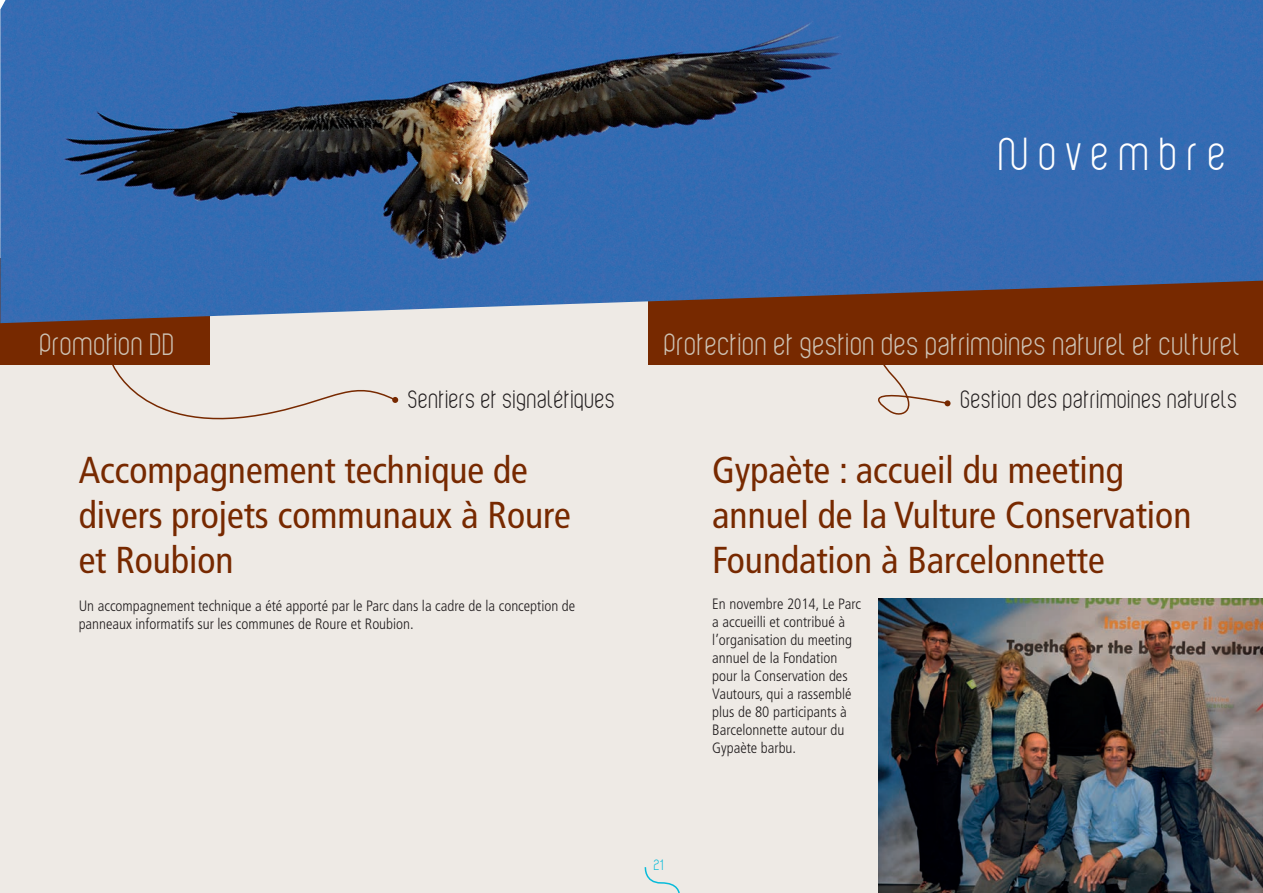
<style>
.page{position:relative;width:1263px;height:893px;background:#fff}
.page>*{position:absolute;margin:0;border:0;box-sizing:border-box;transform-origin:0 0}
.t1{font:45px "Violette 01";letter-spacing:.2em;color:#fff}
.t2{font:condensed 37.5px/45px "Frutiger LT Std";color:#772900}
.t3{font:30px "Violette 01";color:#cdc2b4}
.t4{font:24.6px "Violette 01";color:#231f20}
.t5{font:300 condensed 15px/18px "Frutiger LT Std";color:#231f20}
.t6{font:14.7px "Violette 01";color:#07bbda}
</style>
<div class="page">
<div style="left:0;top:238px;width:1263px;height:655px;background:#eeeae5"></div>
<svg style="left:878px;top:365px;width:72px;height:50px"></svg>
<div style="left:0;top:258px;width:209px;height:107px;background:#772900"></div>
<div style="left:648px;top:258px;width:615px;height:107px;background:#772900"></div>
<img style="left:0;top:0;width:1263px;height:323px">
<svg style="left:112px;top:360px;width:286px;height:60px"></svg>
<svg style="left:644px;top:867px;width:36px;height:26px"></svg>
<img style="left:878px;top:598px;width:385px;height:295px">
<h1 class="t1" style="left:999px;top:138px;width:230px">Novembre</h1>
<h3 class="t3" style="left:40px;top:334px;width:137px">Promotion DD</h3>
<h3 class="t3" style="left:665px;top:334px;width:578px">Protection et gestion des patrimoines naturel et culturel</h3>
<h3 class="t4" style="left:409px;top:390px;width:209px">Sentiers et signalétiques</h3>
<h3 class="t4" style="left:961px;top:390px;width:279px">Gestion des patrimoines naturels</h3>
<h2 class="t2" style="left:79px;top:448px;width:494px">Accompagnement technique de divers projets communaux à Roure et Roubion</h2>
<h2 class="t2" style="left:712px;top:448px;width:481px">Gypaète : accueil du meeting annuel de la Vulture Conservation<br>Foundation à Barcelonnette</h2>
<p class="t5" style="left:79px;top:597px;width:498px">Un accompagnement technique a été apporté par le Parc dans la cadre de la conception de panneaux informatifs sur les communes de Roure et Roubion.</p>
<p class="t5" style="left:712px;top:595px;width:150px">En novembre 2014, Le Parc a accueilli et contribué à l’organisation du meeting annuel de la Fondation pour la Conservation des<br>Vautours, qui a rassemblé plus de 80 participants à<br>Barcelonnette autour du<br>Gypaète barbu.</p>
<p class="t6" style="left:654px;top:860px;width:11px">21</p>
</div>
